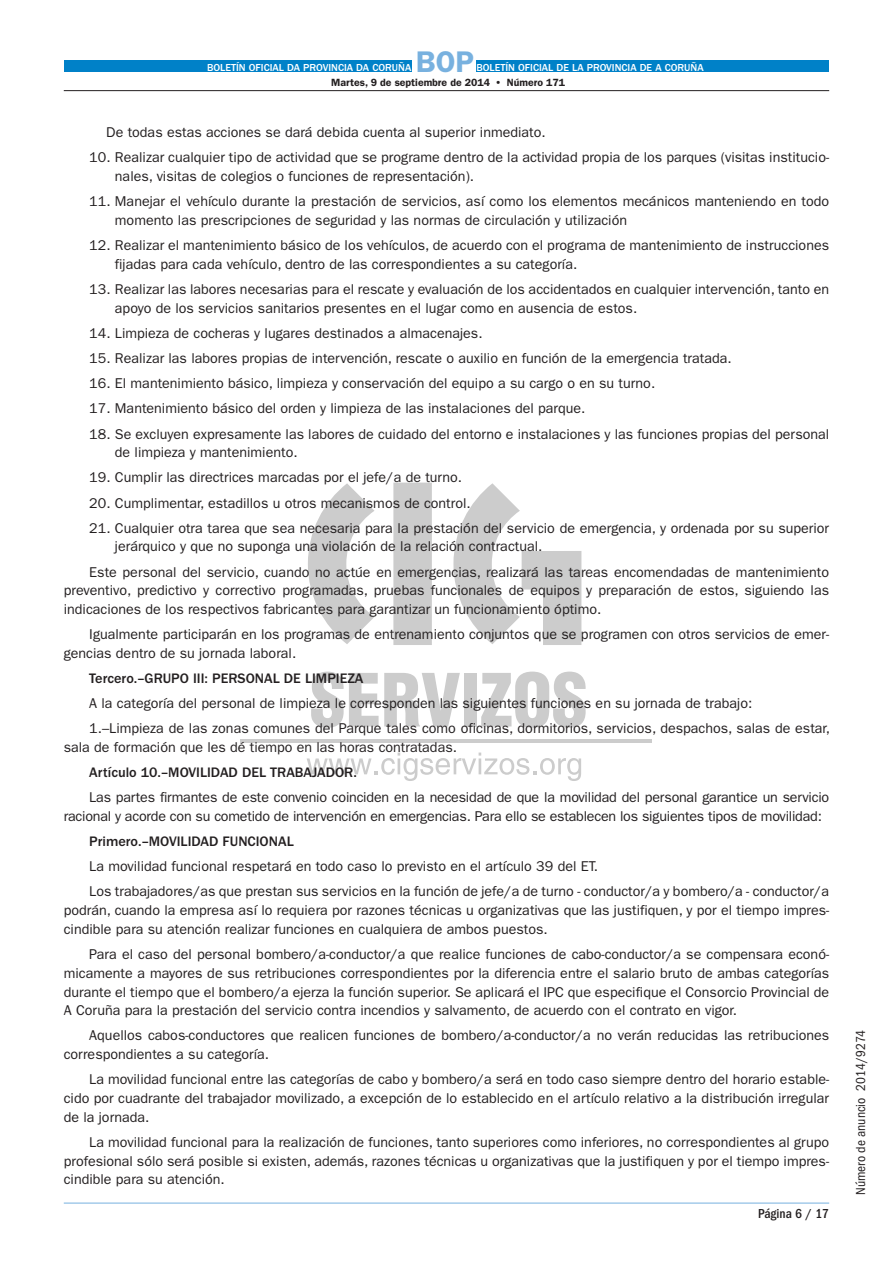
<style>
.page{position:relative;width:893px;height:1263px;background:#fff}
.page>*{position:absolute;margin:0;border:0;box-sizing:border-box;transform-origin:0 0}
.t1{font:600 30px "ITC Franklin Gothic Std";color:#78b1df}
.t2{font:14.25px/18.8px "ITC Franklin Gothic Std";color:#231f20}
.t3{font:500 14.25px "ITC Franklin Gothic Std";color:#231f20}
.t4{font:condensed 13.5px "ITC Franklin Gothic Std";color:#231f20}
.t5{font:500 condensed 13.5px "ITC Franklin Gothic Std";color:#231f20}
.t6{font:500 10.5px "ITC Franklin Gothic Std";color:#fff}
.t7{font:600 10.5px "ITC Franklin Gothic Std";color:#231f20}
</style>
<div class="page">
<svg style="left:308px;top:483px;width:273px;height:162px"></svg>
<hr style="left:240px;top:739px;width:411px;height:3px;background:#ccc">
<svg style="left:307px;top:752px;width:274px;height:29px"></svg>
<svg style="left:311px;top:672px;width:149px;height:56px"></svg>
<div style="left:464px;top:673px;width:13px;height:53px;background:#ccc"></div>
<svg style="left:481px;top:672px;width:105px;height:56px"></svg>
<div style="left:64px;top:60px;width:347px;height:12px;background:#0081c8"></div>
<div style="left:476px;top:60px;width:353px;height:12px;background:#0081c8"></div>
<hr style="left:64px;top:90px;width:765px;height:1px;background:#231f20">
<hr style="left:64px;top:1203px;width:765px;height:1px;background:#76b1df">
<p class="t6" style="left:207px;top:62px;width:206px">BOLETÍN OFICIAL DA PROVINCIA DA CORUÑA</p>
<h1 class="t1" style="left:416px;top:44px;width:60px">BOP</h1>
<p class="t6" style="left:476px;top:62px;width:229px">BOLETÍN OFICIAL DE LA PROVINCIA DE A CORUÑA</p>
<p class="t7" style="left:331px;top:76px;width:235px">Martes, 9 de septiembre de 2014 • Número 171</p>
<p class="t2" style="left:106px;top:123px;width:441px">De todas estas acciones se dará debida cuenta al superior inmediato.</p>
<p class="t2" style="left:115px;top:148px;width:716px;text-indent:-26px">10. Realizar cualquier tipo de actividad que se programe dentro de la actividad propia de los parques (visitas institucio&shy;nales, visitas de colegios o funciones de representación).</p>
<p class="t2" style="left:115px;top:192px;width:716px;text-indent:-26px">11. Manejar el vehículo durante la prestación de servicios, así como los elementos mecánicos manteniendo en todo momento las prescripciones de seguridad y las normas de circulación y utilización</p>
<p class="t2" style="left:115px;top:236px;width:716px;text-indent:-26px">12. Realizar el mantenimiento básico de los vehículos, de acuerdo con el programa de mantenimiento de instrucciones fijadas para cada vehículo, dentro de las correspondientes a su categoría.</p>
<p class="t2" style="left:115px;top:280px;width:716px;text-indent:-26px">13. Realizar las labores necesarias para el rescate y evaluación de los accidentados en cualquier intervención, tanto en apoyo de los servicios sanitarios presentes en el lugar como en ausencia de estos.</p>
<p class="t2" style="left:89px;top:324px;width:395px">14. Limpieza de cocheras y lugares destinados a almacenajes.</p>
<p class="t2" style="left:89px;top:349px;width:644px">15. Realizar las labores propias de intervención, rescate o auxilio en función de la emergencia tratada.</p>
<p class="t2" style="left:89px;top:374px;width:567px">16. El mantenimiento básico, limpieza y conservación del equipo a su cargo o en su turno.</p>
<p class="t2" style="left:89px;top:399px;width:498px">17. Mantenimiento básico del orden y limpieza de las instalaciones del parque.</p>
<p class="t2" style="left:115px;top:424px;width:716px;text-indent:-26px">18. Se excluyen expresamente las labores de cuidado del entorno e instalaciones y las funciones propias del personal de limpieza y mantenimiento.</p>
<p class="t2" style="left:89px;top:468px;width:374px">19. Cumplir las directrices marcadas por el jefe/a de turno.</p>
<p class="t2" style="left:89px;top:493px;width:383px">20. Cumplimentar, estadillos u otros mecanismos de control.</p>
<p class="t2" style="left:115px;top:518px;width:716px;text-indent:-26px">21. Cualquier otra tarea que sea necesaria para la prestación del servicio de emergencia, y ordenada por su superior jerárquico y que no suponga una violación de la relación contractual.</p>
<p class="t2" style="left:64px;top:562px;width:767px;text-align:justify;text-indent:26px">Este personal del servicio, cuando no actúe en emergencias, realizará las tareas encomendadas de mantenimiento preventivo, predictivo y correctivo programadas, pruebas funcionales de equipos y preparación de estos, siguiendo las indicaciones de los respectivos fabricantes para garantizar un funcionamiento óptimo.</p>
<p class="t2" style="left:64px;top:625px;width:767px;text-indent:26px">Igualmente participarán en los programas de entrenamiento conjuntos que se programen con otros servicios de emer&shy;gencias dentro de su jornada laboral.</p>
<p class="t3" style="left:89px;top:670px;width:276px">Tercero.–GRUPO III: PERSONAL DE LIMPIEZA</p>
<p class="t2" style="left:89px;top:691px;width:742px;line-height:25px">A la categoría del personal de limpieza le corresponden las siguientes funciones en su jornada de trabajo:<br>1.–Limpieza de las zonas comunes del Parque tales como oficinas, dormitorios, servicios, despachos, salas de estar,</p>
<p class="t2" style="left:64px;top:738px;width:395px">sala de formación que les dé tiempo en las horas contratadas.</p>
<p class="t3" style="left:89px;top:764px;width:269px">Artículo 10.–MOVILIDAD DEL TRABAJADOR.</p>
<p class="t2" style="left:64px;top:788px;width:767px;text-indent:26px">Las partes firmantes de este convenio coinciden en la necesidad de que la movilidad del personal garantice un servicio racional y acorde con su cometido de intervención en emergencias. Para ello se establecen los siguientes tipos de movilidad:</p>
<p class="t3" style="left:89px;top:833px;width:206px">Primero.–MOVILIDAD FUNCIONAL</p>
<p class="t2" style="left:89px;top:854px;width:741px;line-height:25px">La movilidad funcional respetará en todo caso lo previsto en el artículo 39 del ET.<br>Los trabajadores/as que prestan sus servicios en la función de jefe/a de turno - conductor/a y bombero/a - conductor/a</p>
<p class="t2" style="left:64px;top:901px;width:767px">podrán, cuando la empresa así lo requiera por razones técnicas u organizativas que las justifiquen, y por el tiempo impres&shy;cindible para su atención realizar funciones en cualquiera de ambos puestos.</p>
<p class="t2" style="left:64px;top:945px;width:767px;text-align:justify;text-indent:26px">Para el caso del personal bombero/a-conductor/a que realice funciones de cabo-conductor/a se compensara econó&shy;micamente a mayores de sus retribuciones correspondientes por la diferencia entre el salario bruto de ambas categorías durante el tiempo que el bombero/a ejerza la función superior. Se aplicará el IPC que especifique el Consorcio Provincial de A Coruña para la prestación del servicio contra incendios y salvamento, de acuerdo con el contrato en vigor.</p>
<p class="t2" style="left:64px;top:1026px;width:767px;text-indent:26px">Aquellos cabos-conductores que realicen funciones de bombero/a-conductor/a no verán reducidas las retribuciones correspondientes a su categoría.</p>
<p class="t2" style="left:64px;top:1070px;width:767px;text-align:justify;text-indent:26px">La movilidad funcional entre las categorías de cabo y bombero/a será en todo caso siempre dentro del horario estable&shy;cido por cuadrante del trabajador movilizado, a excepción de lo establecido en el artículo relativo a la distribución irregular de la jornada.</p>
<p class="t2" style="left:64px;top:1133px;width:767px;text-align:justify;text-indent:26px">La movilidad funcional para la realización de funciones, tanto superiores como inferiores, no correspondientes al grupo profesional sólo será posible si existen, además, razones técnicas u organizativas que la justifiquen y por el tiempo impres&shy;cindible para su atención.</p>
<p class="t5" style="left:758px;top:1206px;width:73px">Página 6 / 17</p>
<p class="t4" style="left:853px;top:1195px;width:167px;rotate:-90deg">Número de anuncio 2014/9274</p>
</div>
